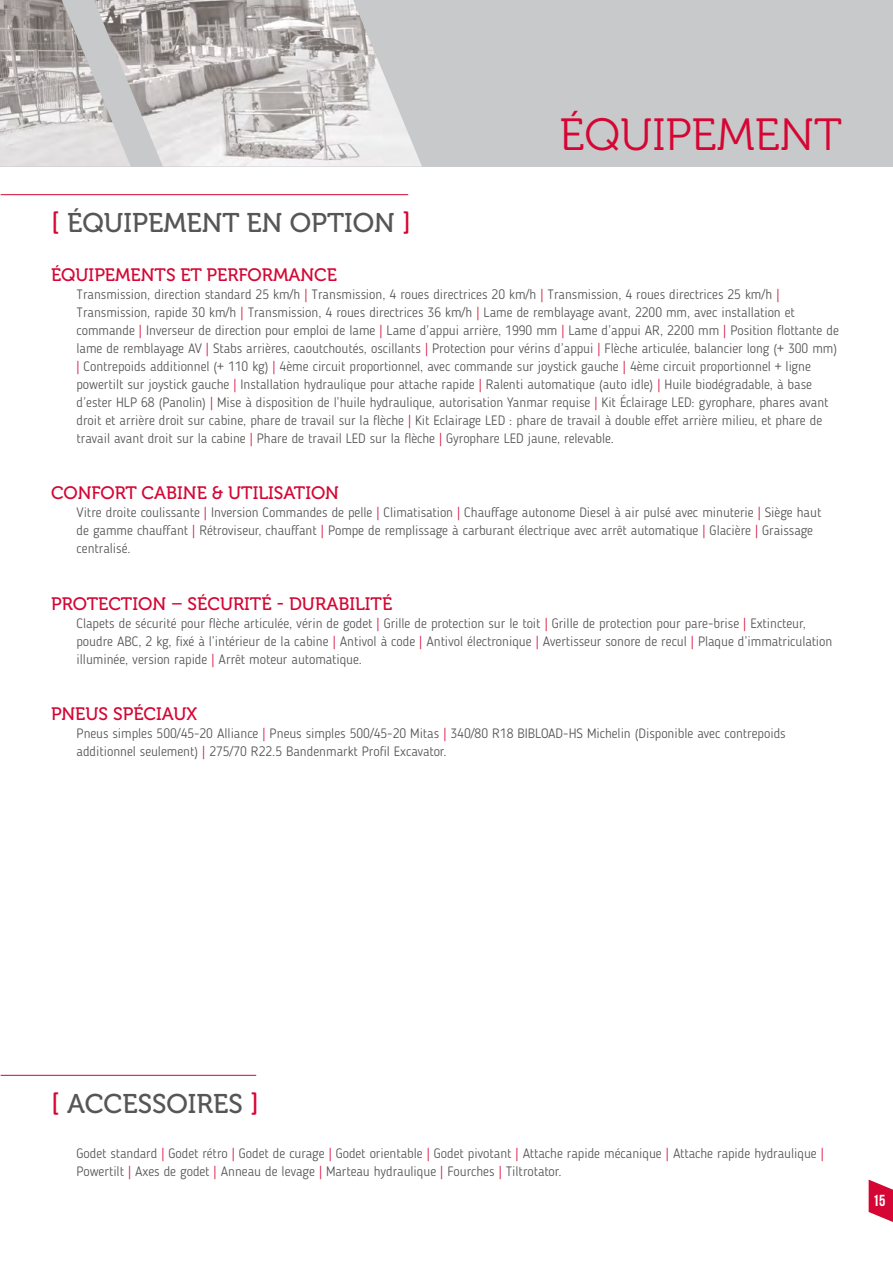
<style>
.page{position:relative;width:893px;height:1263px;background:#fff}
.page>*{position:absolute;margin:0;border:0;box-sizing:border-box;transform-origin:0 0}
.t1{font:45px "Museo 300";color:#d50634}
.t2{font:27px "Museo 500";color:#565655}
.t3{font:18px "Museo 500";color:#d50634}
.t4{font:15.9px "Bebas Neue";color:#fff}
.t5{font:300 13.5px/18px "Blogger Sans";color:#535453}
.s1{color:#d50634}
</style>
<div class="page">
<div style="left:0;top:0;width:893px;height:167px;background:#c7c9ca"></div>
<img style="left:0;top:0;width:422px;height:167px">
<hr style="left:1px;top:194px;width:407px;height:1px;background:#d50634">
<hr style="left:1px;top:1075px;width:255px;height:1px;background:#d50634">
<svg style="left:869px;top:1179px;width:24px;height:43px"></svg>
<h1 class="t1" style="left:559px;top:110px;width:284px">ÉQUIPEMENT</h1>
<h2 class="t2" style="left:51px;top:208px;width:361px"><span class="s1">[</span> ÉQUIPEMENT EN OPTION <span class="s1">]</span></h2>
<h3 class="t3" style="left:51px;top:264px;width:287px">ÉQUIPEMENTS ET PERFORMANCE</h3>
<p class="t5" style="left:77px;top:285px;width:764px">Transmission, direction standard 25 km/h <span class="s1">|</span> Transmission, 4 roues directrices 20 km/h <span class="s1">|</span> Transmission, 4 roues directrices 25 km/h <span class="s1">| </span>Transmission, rapide 30 km/h <span class="s1">|</span> Transmission, 4 roues directrices 36 km/h <span class="s1">|</span> Lame de remblayage avant, 2200 mm, avec installation et commande <span class="s1">|</span> Inverseur de direction pour emploi de lame <span class="s1">|</span> Lame d’appui arrière, 1990 mm <span class="s1">|</span> Lame d’appui AR, 2200 mm <span class="s1">|</span> Position flottante de lame de remblayage AV <span class="s1">|</span> Stabs arrières, caoutchoutés, oscillants <span class="s1">|</span> Protection pour vérins d’appui <span class="s1">|</span> Flèche articulée, balancier long (+ 300 mm) <span class="s1">|</span> Contrepoids additionnel (+ 110 kg) <span class="s1">|</span> 4ème circuit proportionnel, avec commande sur joystick gauche <span class="s1">|</span> 4ème circuit proportionnel + ligne powertilt sur joystick gauche <span class="s1">|</span> Installation hydraulique pour attache rapide <span class="s1">|</span> Ralenti automatique (auto idle) <span class="s1">|</span> Huile biodégradable, à base d’ester HLP 68 (Panolin) <span class="s1">|</span> Mise à disposition de l’huile hydraulique, autorisation Yanmar requise <span class="s1">|</span> Kit Éclairage LED: gyrophare, phares avant droit et arrière droit sur cabine, phare de travail sur la flèche <span class="s1">|</span> Kit Eclairage LED : phare de travail à double effet arrière milieu, et phare de travail avant droit sur la cabine <span class="s1">|</span> Phare de travail LED sur la flèche <span class="s1">|</span> Gyrophare LED jaune, relevable.</p>
<h3 class="t3" style="left:51px;top:483px;width:290px">CONFORT CABINE &amp; UTILISATION</h3>
<p class="t5" style="left:77px;top:503px;width:746px">Vitre droite coulissante <span class="s1">|</span> Inversion Commandes de pelle <span class="s1">|</span> Climatisation <span class="s1">|</span> Chauffage autonome Diesel à air pulsé avec minuterie <span class="s1">|</span> Siège haut de gamme chauffant <span class="s1">|</span> Rétroviseur, chauffant <span class="s1">|</span> Pompe de remplissage à carburant électrique avec arrêt automatique <span class="s1">|</span> Glacière <span class="s1">|</span> Graissage centralisé.</p>
<h3 class="t3" style="left:51px;top:594px;width:343px">PROTECTION – SÉCURITÉ - DURABILITÉ</h3>
<p class="t5" style="left:77px;top:614px;width:757px">Clapets de sécurité pour flèche articulée, vérin de godet <span class="s1">|</span> Grille de protection sur le toit <span class="s1">|</span> Grille de protection pour pare-brise <span class="s1">|</span> Extincteur, poudre ABC, 2 kg, fixé à l’intérieur de la cabine <span class="s1">|</span> Antivol à code <span class="s1">|</span> Antivol électronique <span class="s1">|</span> Avertisseur sonore de recul <span class="s1">|</span> Plaque d’immatriculation illuminée, version rapide <span class="s1">|</span> Arrêt moteur automatique.</p>
<h3 class="t3" style="left:51px;top:704px;width:148px">PNEUS SPÉCIAUX</h3>
<p class="t5" style="left:77px;top:725px;width:711px">Pneus simples 500/45-20 Alliance <span class="s1">|</span> Pneus simples 500/45-20 Mitas <span class="s1">|</span> 340/80 R18 BIBLOAD-HS Michelin (Disponible avec contrepoids additionnel seulement) <span class="s1">|</span> 275/70 R22.5 Bandenmarkt Profil Excavator.</p>
<h2 class="t2" style="left:51px;top:1088px;width:210px"><span class="s1">[</span> ACCESSOIRES <span class="s1">]</span></h2>
<p class="t5" style="left:77px;top:1144px;width:749px">Godet standard <span class="s1">|</span> Godet rétro <span class="s1">|</span> Godet de curage <span class="s1">|</span> Godet orientable <span class="s1">|</span> Godet pivotant <span class="s1">|</span> Attache rapide mécanique <span class="s1">|</span> Attache rapide hydraulique <span class="s1">|<br></span>Powertilt <span class="s1">|</span> Axes de godet <span class="s1">|</span> Anneau de levage <span class="s1">|</span> Marteau hydraulique <span class="s1">|</span> Fourches <span class="s1">|</span> Tiltrotator.</p>
<p class="t4" style="left:873px;top:1192px;width:14px">15</p>
</div>
